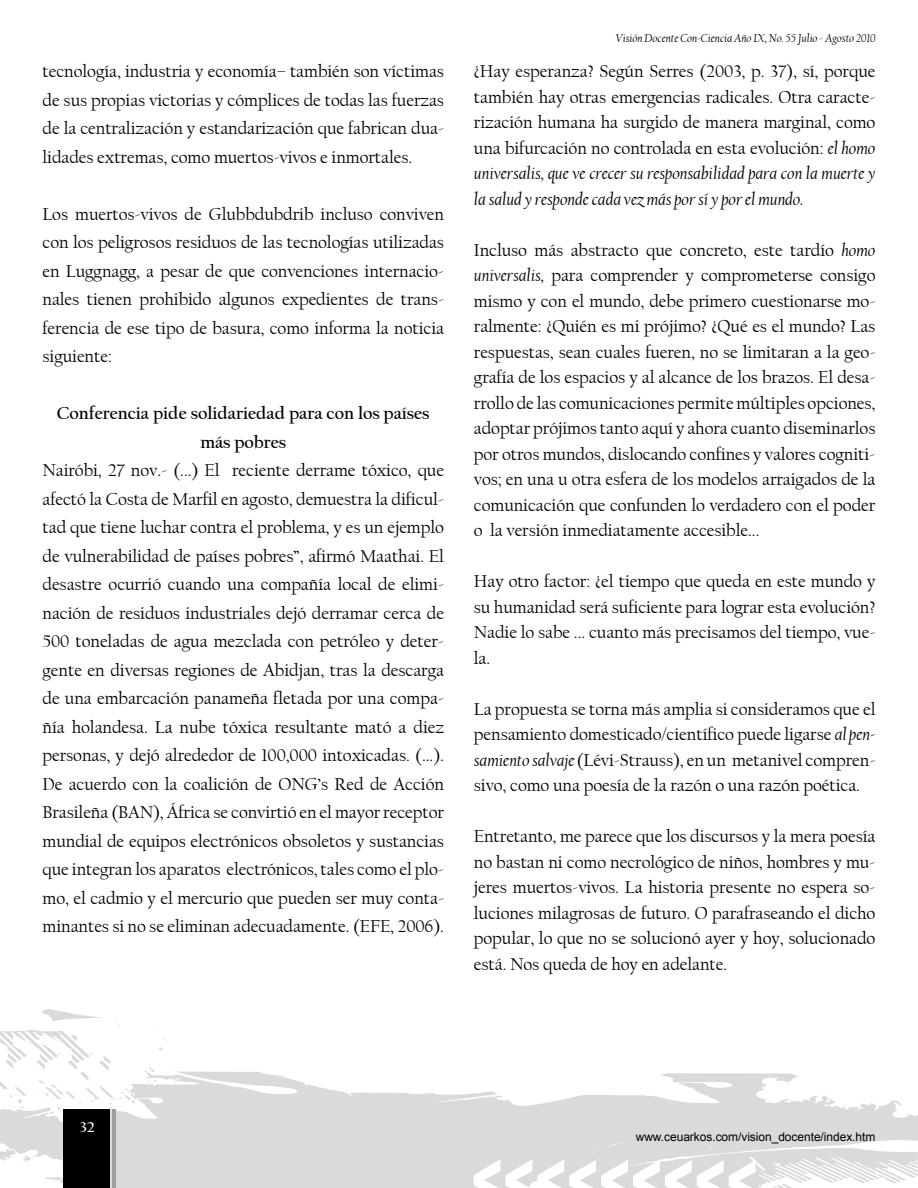
<style>
.page{position:relative;width:918px;height:1188px;background:#fff}
.page>*{position:absolute;margin:0;border:0;box-sizing:border-box;transform-origin:0 0}
.t1{font:18px/25.5px "Californian FB";letter-spacing:-.005em;color:#000;text-align:justify}
.t2{font:700 18px/28.5px "Californian FB";letter-spacing:-.005em;color:#000;text-align:center}
.t3{font:700 15px "Californian FB";color:#fff}
.t4{font:italic 12px "Californian FB";letter-spacing:-.005em;color:#000}
.t5{font:12px "Arial";letter-spacing:-.005em;color:#000}
.s1{font-style:italic}
</style>
<div class="page">
<svg style="left:0;top:1072px;width:917px;height:116px;fill:#d9dadb"></svg>
<svg style="left:474px;top:1135px;width:292px;height:53px"></svg>
<svg style="left:0;top:1009px;width:166px;height:105px"></svg>
<div style="left:64px;top:1110px;width:46px;height:78px;background:#000"></div>
<hr style="left:113px;top:1110px;width:3px;height:78px;background:#9c9d9f">
<svg style="left:917px;top:1114px;width:1px;height:62px"></svg>
<p class="t1" style="left:43px;top:57px;width:403px;line-height:28.5px">tecnología, industria y economía– también son víctimas de sus propias victorias y cómplices de todas las fuerzas de la centralización y estandarización que fabrican dua&shy;lidades extremas, como muertos-vivos e inmortales.</p>
<p class="t1" style="left:43px;top:200px;width:403px;line-height:28.5px">Los muertos-vivos de Glubbdubdrib incluso conviven con los peligrosos residuos de las tecnologías utilizadas en Luggnagg, a pesar de que convenciones internacio&shy;nales tienen prohibido algunos expedientes de trans&shy;ferencia de ese tipo de basura, como informa la noticia siguiente:</p>
<p class="t2" style="left:57px;top:399px;width:374px">Conferencia pide solidariedad para con los países más pobres</p>
<p class="t1" style="left:43px;top:456px;width:403px;line-height:28.5px">Nairóbi, 27 nov.- (...) El reciente derrame tóxico, que afectó la Costa de Marfil en agosto, demuestra la dificul&shy;tad que tiene luchar contra el problema, y es un ejemplo de vulnerabilidad de países pobres”, afirmó Maathai. El desastre ocurrió cuando una compañía local de elimi&shy;nación de residuos industriales dejó derramar cerca de 500 toneladas de agua mezclada con petróleo y deter&shy;gente en diversas regiones de Abidjan, tras la descarga de una embarcación panameña fletada por una compa&shy;ñía holandesa. La nube tóxica resultante mató a diez personas, y dejó alrededor de 100,000 intoxicadas. (...).<br>De acuerdo con la coalición de ONG’s Red de Acción Brasileña (BAN), África se convirtió en el mayor receptor mundial de equipos electrónicos obsoletos y sustancias que integran los aparatos electrónicos, tales como el plo&shy;mo, el cadmio y el mercurio que pueden ser muy conta&shy;minantes si no se eliminan adecuadamente. (EFE, 2006).</p>
<p class="t4" style="left:616px;top:31px;width:261px">Visión Docente Con-Ciencia Año IX, No. 55 Julio - Agosto 2010</p>
<p class="t1" style="left:474px;top:59px;width:403px">¿Hay esperanza? Según Serres (2003, p. 37), sí, porque también hay otras emergencias radicales. Otra caracte&shy;rización humana ha surgido de manera marginal, como una bifurcación no controlada en esta evolución: <span class="s1">el homo universalis, que ve crecer su responsabilidad para con la muerte y la salud y responde cada vez más por sí y por el mundo.</span></p>
<p class="t1" style="left:474px;top:237px;width:403px">Incluso más abstracto que concreto, este tardío <span class="s1">homo universalis,</span> para comprender y comprometerse consigo mismo y con el mundo, debe primero cuestionarse mo&shy;ralmente: ¿Quién es mi prójimo? ¿Qué es el mundo? Las respuestas, sean cuales fueren, no se limitaran a la geo&shy;grafía de los espacios y al alcance de los brazos. El desa&shy;rrollo de las comunicaciones permite múltiples opciones, adoptar prójimos tanto aquí y ahora cuanto diseminarlos por otros mundos, dislocando confines y valores cogniti&shy;vos; en una u otra esfera de los modelos arraigados de la comunicación que confunden lo verdadero con el poder o la versión inmediatamente accesible...</p>
<p class="t1" style="left:474px;top:569px;width:403px">Hay otro factor: ¿el tiempo que queda en este mundo y su humanidad será suficiente para lograr esta evolución?<br>Nadie lo sabe ... cuanto más precisamos del tiempo, vue&shy;la.</p>
<p class="t1" style="left:474px;top:696px;width:403px">La propuesta se torna más amplia si consideramos que el pensamiento domesticado/científico puede ligarse <span class="s1">al pen&shy;samiento salvaje</span> (Lévi-Strauss), en un metanivel compren&shy;sivo, como una poesía de la razón o una razón poética.</p>
<p class="t1" style="left:474px;top:824px;width:403px">Entretanto, me parece que los discursos y la mera poesía no bastan ni como necrológico de niños, hombres y mu&shy;jeres muertos-vivos. La historia presente no espera so&shy;luciones milagrosas de futuro. O parafraseando el dicho popular, lo que no se solucionó ayer y hoy, solucionado está. Nos queda de hoy en adelante.</p>
<p class="t3" style="left:79px;top:1119px;width:17px">32</p>
<p class="t5" style="left:636px;top:1129px;width:241px">www.ceuarkos.com/vision_docente/index.htm</p>
</div>
